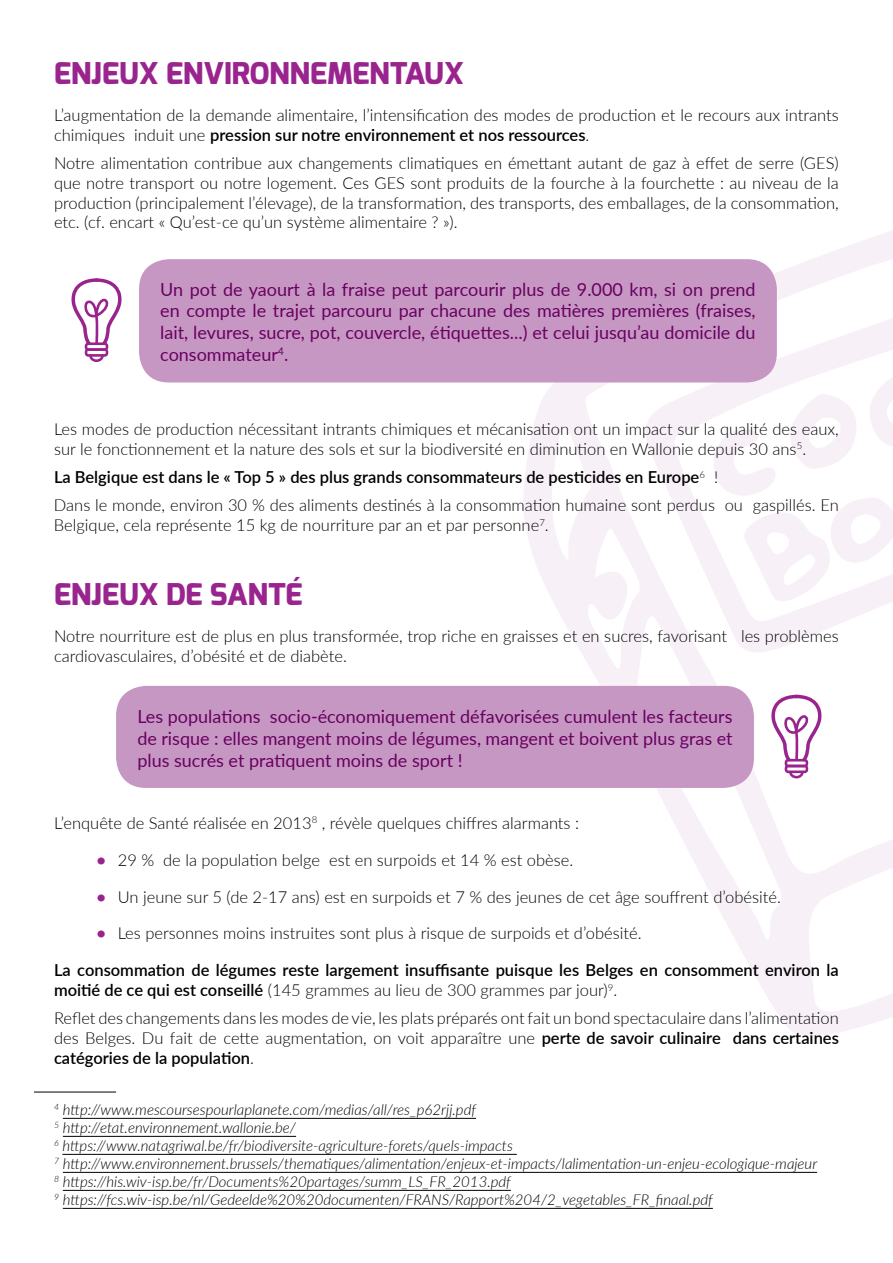
<style>
.page{position:relative;width:893px;height:1263px;background:#fff}
.page>*{position:absolute;margin:0;border:0;box-sizing:border-box;transform-origin:0 0}
.t1{font:800 30px "Exo";color:#9a248e}
.t2{font:18px/21.6px "Lato";color:#68015f;text-align:justify}
.t3{font:300 16.5px/19.8px "Lato";color:#000}
.t4{font:600 16.5px/19.8px "Lato";color:#000}
.t5{font:italic 300 15px/18px "Lato";color:#000}
.s1{font-weight:600}
.s2{font-weight:700;color:#9a248e}
.s3{font-weight:300}
</style>
<div class="page">
<svg style="left:523px;top:230px;width:370px;height:806px"></svg>
<hr style="left:63px;top:1118px;width:413px;height:1px;background:#000">
<hr style="left:63px;top:1136px;width:233px;height:1px;background:#000">
<hr style="left:62px;top:1154px;width:455px;height:1px;background:#000">
<hr style="left:63px;top:1172px;width:754px;height:1px;background:#000">
<hr style="left:63px;top:1190px;width:448px;height:1px;background:#000">
<hr style="left:63px;top:1208px;width:650px;height:1px;background:#000">
<div style="left:139px;top:259px;width:638px;height:123px;background:#c797c4;border-radius:30px"></div>
<svg style="left:71px;top:278px;width:51px;height:84px"></svg>
<div style="left:116px;top:686px;width:638px;height:102px;background:#c797c4;border-radius:30px"></div>
<svg style="left:771px;top:695px;width:122px;height:332px"></svg>
<hr style="left:34px;top:1092px;width:82px;height:1px;background:#000">
<h1 class="t1" style="left:54px;top:56px;width:411px">ENJEUX ENVIRONNEMENTAUX</h1>
<p class="t3" style="left:54px;top:104px;width:786px">L’augmentation de la demande alimentaire, l’intensification des modes de production et le recours aux intrants chimiques induit une <span class="s1">pression sur notre environnement et nos ressources</span>.</p>
<p class="t3" style="left:54px;top:153px;width:786px;text-align:justify">Notre alimentation contribue aux changements climatiques en émettant autant de gaz à effet de serre (GES) que notre transport ou notre logement. Ces GES sont produits de la fourche à la fourchette : au niveau de la production (principalement l’élevage), de la transformation, des transports, des emballages, de la consommation, etc. (cf. encart « Qu’est-ce qu’un système alimentaire ? »).</p>
<p class="t2" style="left:160px;top:280px;width:597px">Un pot de yaourt à la fraise peut parcourir plus de 9.000 km, si on prend en compte le trajet parcouru par chacune des matières premières (fraises, lait, levures, sucre, pot, couvercle, étiquettes...) et celui jusqu’au domicile du consommateur<sup>4</sup>.</p>
<p class="t3" style="left:54px;top:418px;width:786px">Les modes de production nécessitant intrants chimiques et mécanisation ont un impact sur la qualité des eaux, sur le fonctionnement et la nature des sols et sur la biodiversité en diminution en Wallonie depuis 30 ans<sup>5</sup>.</p>
<p class="t3" style="left:54px;top:463px;width:786px;line-height:28.3px"><span class="s1">La Belgique est dans le « Top 5 » des plus grands consommateurs de pesticides en Europe</span><sup>6</sup> !<br>Dans le monde, environ 30 % des aliments destinés à la consommation humaine sont perdus ou gaspillés. En</p>
<p class="t3" style="left:54px;top:515px;width:496px">Belgique, cela représente 15 kg de nourriture par an et par personne<sup>7</sup>.</p>
<h1 class="t1" style="left:54px;top:577px;width:250px">ENJEUX DE SANTÉ</h1>
<p class="t3" style="left:54px;top:626px;width:786px">Notre nourriture est de plus en plus transformée, trop riche en graisses et en sucres, favorisant les problèmes cardiovasculaires, d’obésité et de diabète.</p>
<p class="t2" style="left:137px;top:705px;width:597px">Les populations socio-économiquement défavorisées cumulent les facteurs de risque : elles mangent moins de légumes, mangent et boivent plus gras et plus sucrés et pratiquent moins de sport !</p>
<p class="t3" style="left:54px;top:812px;width:527px">L’enquête de Santé réalisée en 2013<sup>8</sup> , révèle quelques chiffres alarmants :</p>
<p class="t3" style="left:97px;top:849px;width:478px"><span class="s2">•</span> 29 % de la population belge est en surpoids et 14 % est obèse.</p>
<p class="t3" style="left:97px;top:886px;width:686px"><span class="s2">•</span> Un jeune sur 5 (de 2-17 ans) est en surpoids et 7 % des jeunes de cet âge souffrent d’obésité.</p>
<p class="t3" style="left:97px;top:923px;width:546px"><span class="s2">•</span> Les personnes moins instruites sont plus à risque de surpoids et d’obésité.</p>
<p class="t4" style="left:54px;top:960px;width:786px">La consommation de légumes reste largement insuffisante puisque les Belges en consomment environ la moitié de ce qui est conseillé <span class="s3">(145 grammes au lieu de 300 grammes par jour)</span><sup>9</sup><span class="s3">.</span></p>
<p class="t3" style="left:54px;top:1008px;width:786px;text-align:justify">Reflet des changements dans les modes de vie, les plats préparés ont fait un bond spectaculaire dans l’alimentation des Belges. Du fait de cette augmentation, on voit apparaître une <span class="s1">perte de savoir culinaire dans certaines catégories de la population</span>.</p>
<p class="t5" style="left:54px;top:1100px;width:765px"><sup>4</sup> http://www.mescoursespourlaplanete.com/medias/all/res_p62rjj.pdf<br><sup>5</sup> http://etat.environnement.wallonie.be/<br><sup>6</sup> https://www.natagriwal.be/fr/biodiversite-agriculture-forets/quels-impacts<br><sup>7</sup> http://www.environnement.brussels/thematiques/alimentation/enjeux-et-impacts/lalimentation-un-enjeu-ecologique-majeur <sup>8</sup> https://his.wiv-isp.be/fr/Documents%20partages/summ_LS_FR_2013.pdf<br><sup>9</sup> https://fcs.wiv-isp.be/nl/Gedeelde%20%20documenten/FRANS/Rapport%204/2_vegetables_FR_finaal.pdf</p>
</div>
